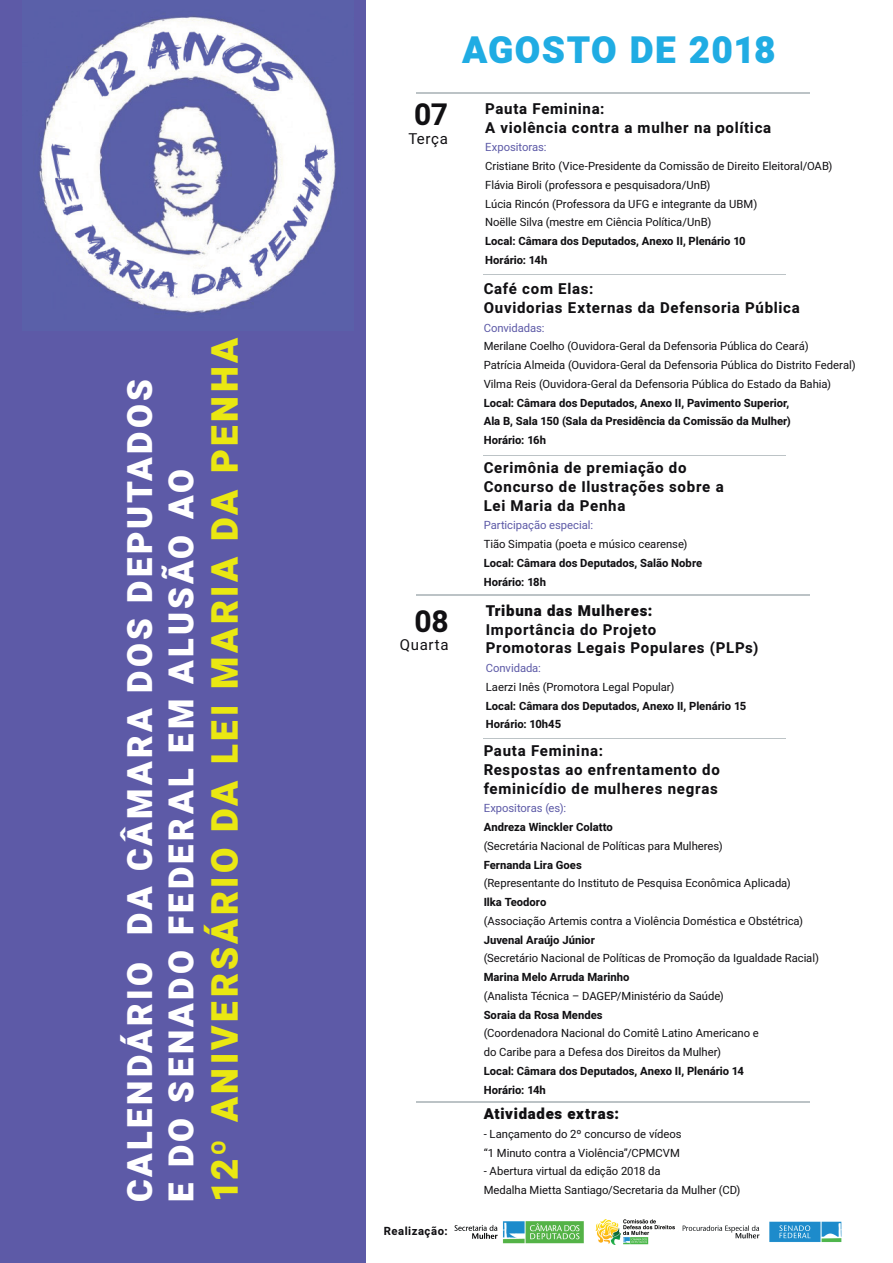
<style>
.page{position:relative;width:893px;height:1263px;background:#fff}
.page>*{position:absolute;margin:0;border:0;box-sizing:border-box;transform-origin:0 0}
.t1{font:900 37.05px "Heebo";letter-spacing:.03em;color:#20ace3}
.t2{font:900 36.75px "Heebo";letter-spacing:.09em;color:#eae712}
.t3{font:900 34.5px/41.5px "Heebo";letter-spacing:.09em;color:#fff}
.t4{font:700 30px "Heebo";color:#111013}
.t5{font:700 15px/18.8px "Heebo";letter-spacing:.045em;color:#111013}
.t6{font:900 15px "Heebo";letter-spacing:.05em;color:#111013}
.t7{font:15px "Heebo";letter-spacing:.045em;color:#111013}
.t8{font:700 11.32px "Heebo";letter-spacing:.045em;color:#111013}
.t9{font:11.25px/18.8px "Heebo";letter-spacing:-.005em;color:#111013}
.t10{font:700 11.25px/18.8px "Heebo";color:#111013}
.t11{font:11.25px "Heebo";letter-spacing:-.005em;color:#5d5aa7}
</style>
<div class="page">
<div style="left:0;top:0;width:366px;height:1263px;background:#5d5aa7"></div>
<hr style="left:416px;top:92px;width:393px;height:1px;background:#bcc3c6">
<hr style="left:416px;top:594px;width:393px;height:2px;background:#bcc3c6">
<hr style="left:416px;top:1101px;width:393px;height:1px;background:#bcc3c6">
<hr style="left:484px;top:738px;width:302px;height:1px;background:#bcc3c6">
<hr style="left:484px;top:455px;width:302px;height:1px;background:#bcc3c6">
<hr style="left:484px;top:274px;width:302px;height:1px;background:#bcc3c6">
<img style="left:596px;top:1220px;width:78px;height:24px">
<img style="left:454px;top:1221px;width:130px;height:23px">
<img style="left:38px;top:16px;width:298px;height:297px">
<img style="left:682px;top:1221px;width:160px;height:21px">
<h3 class="t3" style="left:121px;top:1202px;width:824px;rotate:-90deg">CALENDÁRIO DA CÂMARA DOS DEPUTADOS<br>E DO SENADO FEDERAL EM ALUSÃO AO</h3>
<h2 class="t2" style="left:199px;top:1202px;width:866px;rotate:-90deg">12º ANIVERSÁRIO DA LEI MARIA DA PENHA</h2>
<h1 class="t1" style="left:462px;top:24px;width:315px">AGOSTO DE 2018</h1>
<h3 class="t4" style="left:414px;top:94px;width:35px">07</h3>
<h3 class="t7" style="left:408px;top:128px;width:41px">Terça</h3>
<h3 class="t4" style="left:414px;top:600px;width:36px">08</h3>
<h3 class="t7" style="left:400px;top:634px;width:50px">Quarta</h3>
<p class="t8" style="left:384px;top:1223px;width:65px">Realização:</p>
<h3 class="t5" style="left:485px;top:100px;width:288px">Pauta Feminina:<br>A violência contra a mulher na política</h3>
<p class="t11" style="left:485px;top:140px;width:63px">Expositoras:</p>
<p class="t9" style="left:485px;top:157px;width:349px">Cristiane Brito (Vice-Presidente da Comissão de Direito Eleitoral/OAB)<br>Flávia Biroli (professora e pesquisadora/UnB)<br>Lúcia Rincón (Professora da UFG e integrante da UBM)<br>Noëlle Silva (mestre em Ciência Política/UnB)</p>
<p class="t10" style="left:485px;top:232px;width:262px">Local: Câmara dos Deputados, Anexo II, Plenário 10<br>Horário: 14h</p>
<h3 class="t5" style="left:484px;top:280px;width:318px">Café com Elas:<br>Ouvidorias Externas da Defensoria Pública</h3>
<p class="t11" style="left:484px;top:320px;width:62px">Convidadas:</p>
<p class="t9" style="left:484px;top:337px;width:374px">Merilane Coelho (Ouvidora-Geral da Defensoria Pública do Ceará)<br>Patrícia Almeida (Ouvidora-Geral da Defensoria Pública do Distrito Federal)<br>Vilma Reis (Ouvidora-Geral da Defensoria Pública do Estado da Bahia)</p>
<p class="t10" style="left:484px;top:393px;width:309px">Local: Câmara dos Deputados, Anexo II, Pavimento Superior,<br>Ala B, Sala 150 (Sala da Presidência da Comissão da Mulher)<br>Horário: 16h</p>
<h3 class="t5" style="left:484px;top:459px;width:241px">Cerimônia de premiação do<br>Concurso de Ilustrações sobre a<br>Lei Maria da Penha</h3>
<p class="t11" style="left:484px;top:518px;width:111px">Participação especial:</p>
<p class="t9" style="left:484px;top:535px;width:205px">Tião Simpatia (poeta e músico cearense)</p>
<p class="t10" style="left:484px;top:554px;width:220px">Local: Câmara dos Deputados, Salão Nobre<br>Horário: 18h</p>
<h3 class="t6" style="left:486px;top:600px;width:168px">Tribuna das Mulheres:</h3>
<h3 class="t5" style="left:486px;top:620px;width:274px">Importância do Projeto<br>Promotoras Legais Populares (PLPs)</h3>
<p class="t11" style="left:486px;top:660px;width:57px">Convidada:</p>
<p class="t9" style="left:486px;top:677px;width:190px">Laerzi Inês (Promotora Legal Popular)</p>
<p class="t10" style="left:486px;top:696px;width:262px">Local: Câmara dos Deputados, Anexo II, Plenário 15<br>Horário: 10h45</p>
<h3 class="t5" style="left:484px;top:742px;width:238px">Pauta Feminina:<br>Respostas ao enfrentamento do feminicídio de mulheres negras</h3>
<p class="t11" style="left:484px;top:800px;width:84px">Expositoras (es):</p>
<p class="t10" style="left:484px;top:818px;width:131px">Andreza Winckler Colatto</p>
<p class="t9" style="left:484px;top:836px;width:241px">(Secretária Nacional de Políticas para Mulheres)</p>
<p class="t10" style="left:484px;top:855px;width:100px">Fernanda Lira Goes</p>
<p class="t9" style="left:484px;top:874px;width:309px">(Representante do Instituto de Pesquisa Econômica Aplicada)</p>
<p class="t10" style="left:484px;top:893px;width:64px">Ilka Teodoro</p>
<p class="t9" style="left:484px;top:911px;width:321px">(Associação Artemis contra a Violência Doméstica e Obstétrica)</p>
<p class="t10" style="left:484px;top:930px;width:113px">Juvenal Araújo Júnior</p>
<p class="t9" style="left:484px;top:949px;width:337px">(Secretário Nacional de Políticas de Promoção da Igualdade Racial)</p>
<p class="t10" style="left:484px;top:968px;width:147px">Marina Melo Arruda Marinho</p>
<p class="t9" style="left:484px;top:986px;width:242px">(Analista Técnica – DAGEP/Ministério da Saúde)</p>
<p class="t10" style="left:484px;top:1006px;width:120px">Soraia da Rosa Mendes</p>
<p class="t9" style="left:484px;top:1024px;width:277px">(Coordenadora Nacional do Comitê Latino Americano e do Caribe para a Defesa dos Direitos da Mulher)</p>
<p class="t10" style="left:484px;top:1062px;width:262px">Local: Câmara dos Deputados, Anexo II, Plenário 14<br>Horário: 14h</p>
<h3 class="t6" style="left:484px;top:1103px;width:137px">Atividades extras:</h3>
<p class="t9" style="left:484px;top:1124px;width:199px">- Lançamento do 2º concurso de vídeos “1 Minuto contra a Violência”/CPMCVM</p>
<p class="t9" style="left:484px;top:1162px;width:258px">- Abertura virtual da edição 2018 da<br>Medalha Mietta Santiago/Secretaria da Mulher (CD)</p>
</div>
